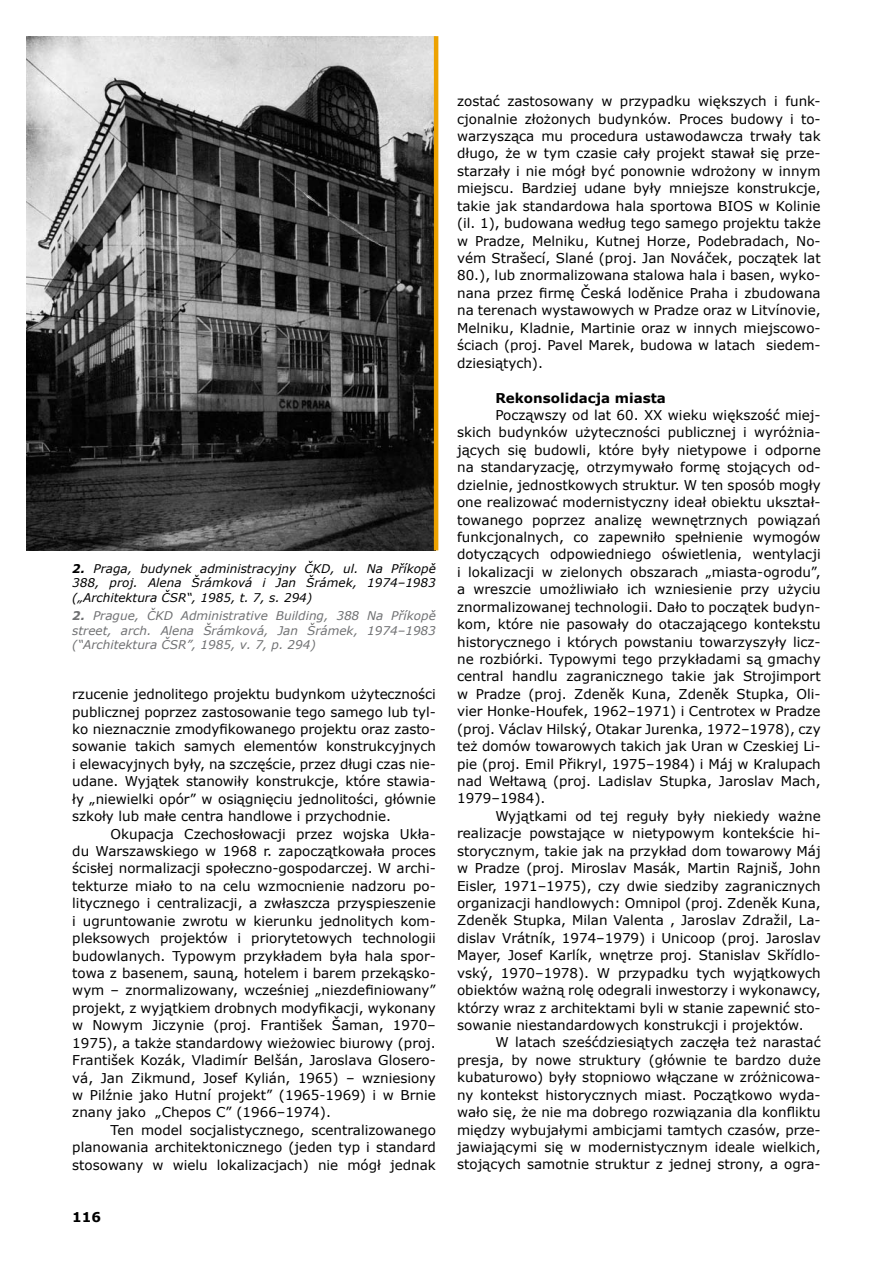
<style>
.page{position:relative;width:893px;height:1263px;background:#fff}
.page>*{position:absolute;margin:0;border:0;box-sizing:border-box;transform-origin:0 0}
.t1{font:13.5px/17.4px "Verdana";color:#000;text-align:justify}
.t2{font:700 13.5px "Verdana";color:#000}
.t3{font:italic 12px/14.4px "Verdana";color:#707173;text-align:justify}
.t4{font:italic 12px/14.4px "Verdana";color:#000;text-align:justify}
.s1{font-weight:700}
</style>
<div class="page">
<img style="left:26px;top:36px;width:408px;height:514px">
<hr style="left:434px;top:36px;width:4px;height:514px;background:#eda200">
<p class="t4" style="left:72px;top:561px;width:365px"><span class="s1">2.</span> Praga, budynek administracyjny ČKD, ul. Na Příkopě 388, proj. Alena Šrámková i Jan Šrámek, 1974–1983 („Architektura ČSR“, 1985, t. 7, s. 294)</p>
<p class="t3" style="left:72px;top:608px;width:365px"><span class="s1">2.</span> Prague, ČKD Administrative Building, 388 Na Příkopě street, arch. Alena Šrámková, Jan Šrámek, 1974–1983 (“Architektura ČSR”, 1985, v. 7, p. 294)</p>
<p class="t1" style="left:72px;top:685px;width:365px">rzucenie jednolitego projektu budynkom użyteczności publicznej poprzez zastosowanie tego samego lub tyl&shy;ko nieznacznie zmodyfikowanego projektu oraz zasto&shy;sowanie takich samych elementów konstrukcyjnych i elewacyjnych były, na szczęście, przez długi czas nie&shy;udane. Wyjątek stanowiły konstrukcje, które stawia&shy;ły „niewielki opór” w osiągnięciu jednolitości, głównie szkoły lub małe centra handlowe i przychodnie.</p>
<p class="t1" style="left:72px;top:824px;width:365px;text-indent:38px">Okupacja Czechosłowacji przez wojska Ukła&shy;du Warszawskiego w 1968 r. zapoczątkowała proces ścisłej normalizacji społeczno-gospodarczej. W archi&shy;tekturze miało to na celu wzmocnienie nadzoru po&shy;litycznego i centralizacji, a zwłaszcza przyspieszenie i ugruntowanie zwrotu w kierunku jednolitych kom&shy;pleksowych projektów i priorytetowych technologii budowlanych. Typowym przykładem była hala spor&shy;towa z basenem, sauną, hotelem i barem przekąsko&shy;wym – znormalizowany, wcześniej „niezdefiniowany” projekt, z wyjątkiem drobnych modyfikacji, wykonany w Nowym Jiczynie (proj. František Šaman, 1970– 1975), a także standardowy wieżowiec biurowy (proj.<br>František Kozák, Vladimír Belšán, Jaroslava Glosero&shy;vá, Jan Zikmund, Josef Kylián, 1965) – wzniesiony w Pilźnie jako Hutní projekt” (1965-1969) i w Brnie znany jako „Chepos C” (1966–1974).</p>
<p class="t1" style="left:72px;top:1121px;width:365px;text-indent:38px">Ten model socjalistycznego, scentralizowanego planowania architektonicznego (jeden typ i standard stosowany w wielu lokalizacjach) nie mógł jednak</p>
<p class="t2" style="left:72px;top:1209px;width:30px">116</p>
<p class="t1" style="left:457px;top:92px;width:365px">zostać zastosowany w przypadku większych i funk&shy;cjonalnie złożonych budynków. Proces budowy i to&shy;warzysząca mu procedura ustawodawcza trwały tak długo, że w tym czasie cały projekt stawał się prze&shy;starzały i nie mógł być ponownie wdrożony w innym miejscu. Bardziej udane były mniejsze konstrukcje, takie jak standardowa hala sportowa BIOS w Kolinie (il. 1), budowana według tego samego projektu także w Pradze, Melniku, Kutnej Horze, Podebradach, No&shy;vém Strašecí, Slané (proj. Jan Nováček, początek lat 80.), lub znormalizowana stalowa hala i basen, wyko&shy;nana przez firmę Česká loděnice Praha i zbudowana na terenach wystawowych w Pradze oraz w Litvínovie, Melniku, Kladnie, Martinie oraz w innych miejscowo&shy;ściach (proj. Pavel Marek, budowa w latach siedem&shy;dziesiątych).</p>
<p class="t2" style="left:495px;top:389px;width:172px">Rekonsolidacja miasta</p>
<p class="t1" style="left:457px;top:406px;width:365px;text-indent:38px">Począwszy od lat 60. XX wieku większość miej&shy;skich budynków użyteczności publicznej i wyróżnia&shy;jących się budowli, które były nietypowe i odporne na standaryzację, otrzymywało formę stojących od&shy;dzielnie, jednostkowych struktur. W ten sposób mogły one realizować modernistyczny ideał obiektu ukształ&shy;towanego poprzez analizę wewnętrznych powiązań funkcjonalnych, co zapewniło spełnienie wymogów dotyczących odpowiedniego oświetlenia, wentylacji i lokalizacji w zielonych obszarach „miasta-ogrodu”, a wreszcie umożliwiało ich wzniesienie przy użyciu znormalizowanej technologii. Dało to początek budyn&shy;kom, które nie pasowały do otaczającego kontekstu historycznego i których powstaniu towarzyszyły licz&shy;ne rozbiórki. Typowymi tego przykładami są gmachy central handlu zagranicznego takie jak Strojimport w Pradze (proj. Zdeněk Kuna, Zdeněk Stupka, Oli&shy;vier Honke-Houfek, 1962–1971) i Centrotex w Pradze (proj. Václav Hilský, Otakar Jurenka, 1972–1978), czy też domów towarowych takich jak Uran w Czeskiej Li&shy;pie (proj. Emil Přikryl, 1975–1984) i Máj w Kralupach nad Wełtawą (proj. Ladislav Stupka, Jaroslav Mach, 1979–1984).</p>
<p class="t1" style="left:457px;top:807px;width:365px;text-indent:38px">Wyjątkami od tej reguły były niekiedy ważne realizacje powstające w nietypowym kontekście hi&shy;storycznym, takie jak na przykład dom towarowy Máj w Pradze (proj. Miroslav Masák, Martin Rajniš, John Eisler, 1971–1975), czy dwie siedziby zagranicznych organizacji handlowych: Omnipol (proj. Zdeněk Kuna, Zdeněk Stupka, Milan Valenta , Jaroslav Zdražil, La&shy;dislav Vrátník, 1974–1979) i Unicoop (proj. Jaroslav Mayer, Josef Karlík, wnętrze proj. Stanislav Skřídlo&shy;vský, 1970–1978). W przypadku tych wyjątkowych obiektów ważną rolę odegrali inwestorzy i wykonawcy, którzy wraz z architektami byli w stanie zapewnić sto&shy;sowanie niestandardowych konstrukcji i projektów.</p>
<p class="t1" style="left:457px;top:1033px;width:365px;text-indent:38px">W latach sześćdziesiątych zaczęła też narastać presja, by nowe struktury (głównie te bardzo duże kubaturowo) były stopniowo włączane w zróżnicowa&shy;ny kontekst historycznych miast. Początkowo wyda&shy;wało się, że nie ma dobrego rozwiązania dla konfliktu między wybujałymi ambicjami tamtych czasów, prze&shy;jawiającymi się w modernistycznym ideale wielkich, stojących samotnie struktur z jednej strony, a ogra-</p>
</div>
